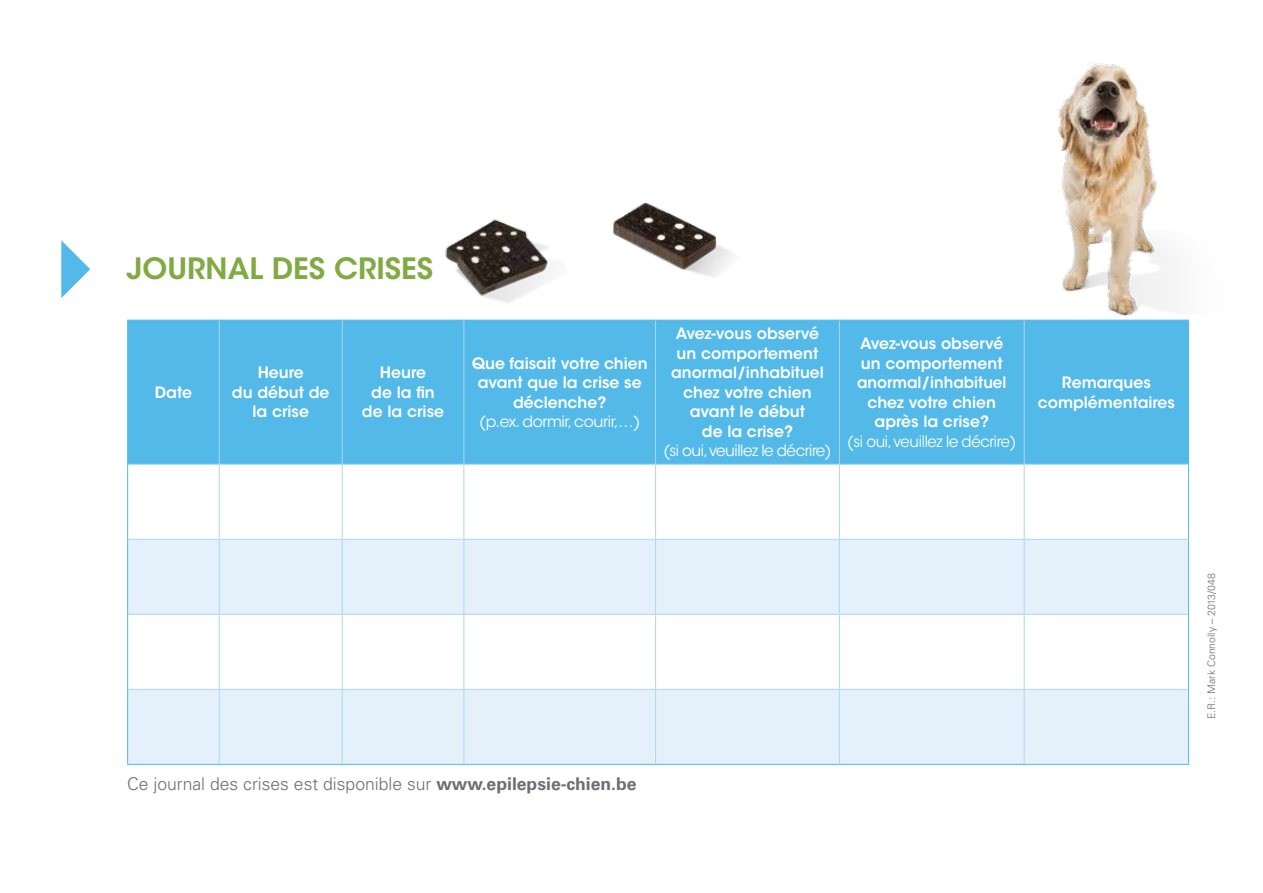
<style>
.page{position:relative;width:1263px;height:893px;background:#fff}
.page>*{position:absolute;margin:0;border:0;box-sizing:border-box;transform-origin:0 0}
.t1{font:600 29.25px "ITC Avant Garde Std";color:#80aa42}
.t2{font:300 17.55px "Univers LT Std";color:#6d6e71}
.t3{font:600 15.6px/19.5px "ITC Avant Garde Std";color:#fff;text-align:center}
.t4{font:15.6px "ITC Avant Garde Std";letter-spacing:-.025em;color:#fff}
.t5{font:15.6px "ITC Avant Garde Std";letter-spacing:-.025em;color:#fff;scale:.95 1}
.t6{font:300 10.5px "Univers LT Std";color:#6d6e71}
.s1{font-weight:700}
</style>
<div class="page">
<img style="left:445px;top:219px;width:108px;height:84px">
<img style="left:613px;top:202px;width:120px;height:75px">
<svg style="left:61px;top:240px;width:29px;height:58px"></svg>
<div style="left:128px;top:321px;width:1060px;height:143px;background:#52b9e9"></div>
<svg style="left:128px;top:540px;width:1060px;height:224px;fill:#e4f0fa"></svg>
<hr style="left:127px;top:320px;width:92px;height:1px;background:#52b9e9">
<hr style="left:127px;top:321px;width:1px;height:143px;background:#52b9e9">
<hr style="left:219px;top:320px;width:123px;height:1px;background:#52b9e9">
<hr style="left:342px;top:320px;width:122px;height:1px;background:#52b9e9">
<hr style="left:464px;top:320px;width:192px;height:1px;background:#52b9e9">
<hr style="left:656px;top:320px;width:183px;height:1px;background:#52b9e9">
<hr style="left:839px;top:320px;width:185px;height:1px;background:#52b9e9">
<hr style="left:1024px;top:320px;width:165px;height:1px;background:#52b9e9">
<hr style="left:1188px;top:321px;width:1px;height:143px;background:#52b9e9">
<hr style="left:127px;top:464px;width:1px;height:75px;background:#52b9e9">
<hr style="left:1188px;top:464px;width:1px;height:75px;background:#52b9e9">
<hr style="left:127px;top:539px;width:1px;height:75px;background:#52b9e9">
<hr style="left:1188px;top:539px;width:1px;height:75px;background:#52b9e9">
<hr style="left:127px;top:614px;width:1px;height:75px;background:#52b9e9">
<hr style="left:1188px;top:614px;width:1px;height:75px;background:#52b9e9">
<hr style="left:127px;top:689px;width:1px;height:75px;background:#52b9e9">
<hr style="left:1188px;top:689px;width:1px;height:75px;background:#52b9e9">
<hr style="left:127px;top:764px;width:92px;height:1px;background:#52b9e9">
<hr style="left:219px;top:764px;width:123px;height:1px;background:#52b9e9">
<hr style="left:342px;top:764px;width:122px;height:1px;background:#52b9e9">
<hr style="left:464px;top:764px;width:192px;height:1px;background:#52b9e9">
<hr style="left:656px;top:764px;width:183px;height:1px;background:#52b9e9">
<hr style="left:839px;top:764px;width:185px;height:1px;background:#52b9e9">
<hr style="left:1024px;top:764px;width:165px;height:1px;background:#52b9e9">
<hr style="left:219px;top:321px;width:1px;height:143px;background:#acd7f3">
<hr style="left:342px;top:321px;width:1px;height:143px;background:#acd7f3">
<hr style="left:463px;top:321px;width:1px;height:143px;background:#acd7f3">
<hr style="left:655px;top:321px;width:1px;height:143px;background:#acd7f3">
<hr style="left:839px;top:321px;width:1px;height:143px;background:#acd7f3">
<hr style="left:1024px;top:321px;width:1px;height:143px;background:#acd7f3">
<hr style="left:128px;top:464px;width:91px;height:1px;background:#acd7f3">
<hr style="left:219px;top:464px;width:123px;height:1px;background:#acd7f3">
<hr style="left:219px;top:465px;width:1px;height:74px;background:#acd7f3">
<hr style="left:342px;top:464px;width:122px;height:1px;background:#acd7f3">
<hr style="left:342px;top:465px;width:1px;height:74px;background:#acd7f3">
<hr style="left:464px;top:464px;width:192px;height:1px;background:#acd7f3">
<hr style="left:463px;top:465px;width:1px;height:74px;background:#acd7f3">
<hr style="left:656px;top:464px;width:183px;height:1px;background:#acd7f3">
<hr style="left:655px;top:465px;width:1px;height:74px;background:#acd7f3">
<hr style="left:839px;top:464px;width:185px;height:1px;background:#acd7f3">
<hr style="left:839px;top:465px;width:1px;height:74px;background:#acd7f3">
<hr style="left:1024px;top:464px;width:164px;height:1px;background:#acd7f3">
<hr style="left:1024px;top:465px;width:1px;height:74px;background:#acd7f3">
<hr style="left:128px;top:539px;width:91px;height:1px;background:#acd7f3">
<hr style="left:219px;top:539px;width:123px;height:1px;background:#acd7f3">
<hr style="left:219px;top:540px;width:1px;height:74px;background:#acd7f3">
<hr style="left:342px;top:539px;width:122px;height:1px;background:#acd7f3">
<hr style="left:342px;top:540px;width:1px;height:74px;background:#acd7f3">
<hr style="left:464px;top:539px;width:192px;height:1px;background:#acd7f3">
<hr style="left:463px;top:540px;width:1px;height:74px;background:#acd7f3">
<hr style="left:656px;top:539px;width:183px;height:1px;background:#acd7f3">
<hr style="left:655px;top:540px;width:1px;height:74px;background:#acd7f3">
<hr style="left:839px;top:539px;width:185px;height:1px;background:#acd7f3">
<hr style="left:839px;top:540px;width:1px;height:74px;background:#acd7f3">
<hr style="left:1024px;top:539px;width:164px;height:1px;background:#acd7f3">
<hr style="left:1024px;top:540px;width:1px;height:74px;background:#acd7f3">
<hr style="left:128px;top:614px;width:91px;height:1px;background:#acd7f3">
<hr style="left:219px;top:614px;width:123px;height:1px;background:#acd7f3">
<hr style="left:219px;top:615px;width:1px;height:74px;background:#acd7f3">
<hr style="left:342px;top:614px;width:122px;height:1px;background:#acd7f3">
<hr style="left:342px;top:615px;width:1px;height:74px;background:#acd7f3">
<hr style="left:464px;top:614px;width:192px;height:1px;background:#acd7f3">
<hr style="left:463px;top:615px;width:1px;height:74px;background:#acd7f3">
<hr style="left:656px;top:614px;width:183px;height:1px;background:#acd7f3">
<hr style="left:655px;top:615px;width:1px;height:74px;background:#acd7f3">
<hr style="left:839px;top:614px;width:185px;height:1px;background:#acd7f3">
<hr style="left:839px;top:615px;width:1px;height:74px;background:#acd7f3">
<hr style="left:1024px;top:614px;width:164px;height:1px;background:#acd7f3">
<hr style="left:1024px;top:615px;width:1px;height:74px;background:#acd7f3">
<hr style="left:128px;top:689px;width:91px;height:1px;background:#acd7f3">
<hr style="left:219px;top:689px;width:123px;height:1px;background:#acd7f3">
<hr style="left:219px;top:690px;width:1px;height:74px;background:#acd7f3">
<hr style="left:342px;top:689px;width:122px;height:1px;background:#acd7f3">
<hr style="left:342px;top:690px;width:1px;height:74px;background:#acd7f3">
<hr style="left:464px;top:689px;width:192px;height:1px;background:#acd7f3">
<hr style="left:463px;top:690px;width:1px;height:74px;background:#acd7f3">
<hr style="left:656px;top:689px;width:183px;height:1px;background:#acd7f3">
<hr style="left:655px;top:690px;width:1px;height:74px;background:#acd7f3">
<hr style="left:839px;top:689px;width:185px;height:1px;background:#acd7f3">
<hr style="left:839px;top:690px;width:1px;height:74px;background:#acd7f3">
<hr style="left:1024px;top:689px;width:164px;height:1px;background:#acd7f3">
<hr style="left:1024px;top:690px;width:1px;height:74px;background:#acd7f3">
<img style="left:1035px;top:62px;width:155px;height:265px">
<h1 class="t1" style="left:127px;top:250px;width:308px">JOU RNAL DES CRISES</h1>
<p class="t3" style="left:155px;top:383px;width:39px">Date</p>
<p class="t3" style="left:232px;top:363px;width:99px">Heure<br>du début de la crise</p>
<p class="t3" style="left:362px;top:363px;width:84px">Heure<br>de la fin de la crise</p>
<p class="t3" style="left:472px;top:353px;width:178px">Que faisait votre chien avant que la crise se déclenche?</p>
<p class="t4" style="left:479px;top:412px;width:163px">(p.ex. dormir, courir,…)</p>
<p class="t3" style="left:671px;top:324px;width:154px">Avez-vous observé un comportement anormal/inhabituel chez votre chien avant le début<br>de la crise?</p>
<p class="t4" style="left:663px;top:441px;width:170px">(si oui, veuillez le décrire)</p>
<p class="t3" style="left:857px;top:334px;width:151px">Avez-vous observé un comportement anormal/inhabituel chez votre chien après la crise?</p>
<p class="t5" style="left:847px;top:432px;width:180px">(si oui, veuillez le décrire)</p>
<p class="t3" style="left:1038px;top:373px;width:139px">Remarques complémentaires</p>
<p class="t2" style="left:127px;top:773px;width:511px">Ce journal des crises est disponible sur <span class="s1">www.epilepsie-chien.be</span></p>
<p class="t6" style="left:1205px;top:719px;width:147px;rotate:-90deg">E.R.: Mark Connolly – 2013/048</p>
</div>
